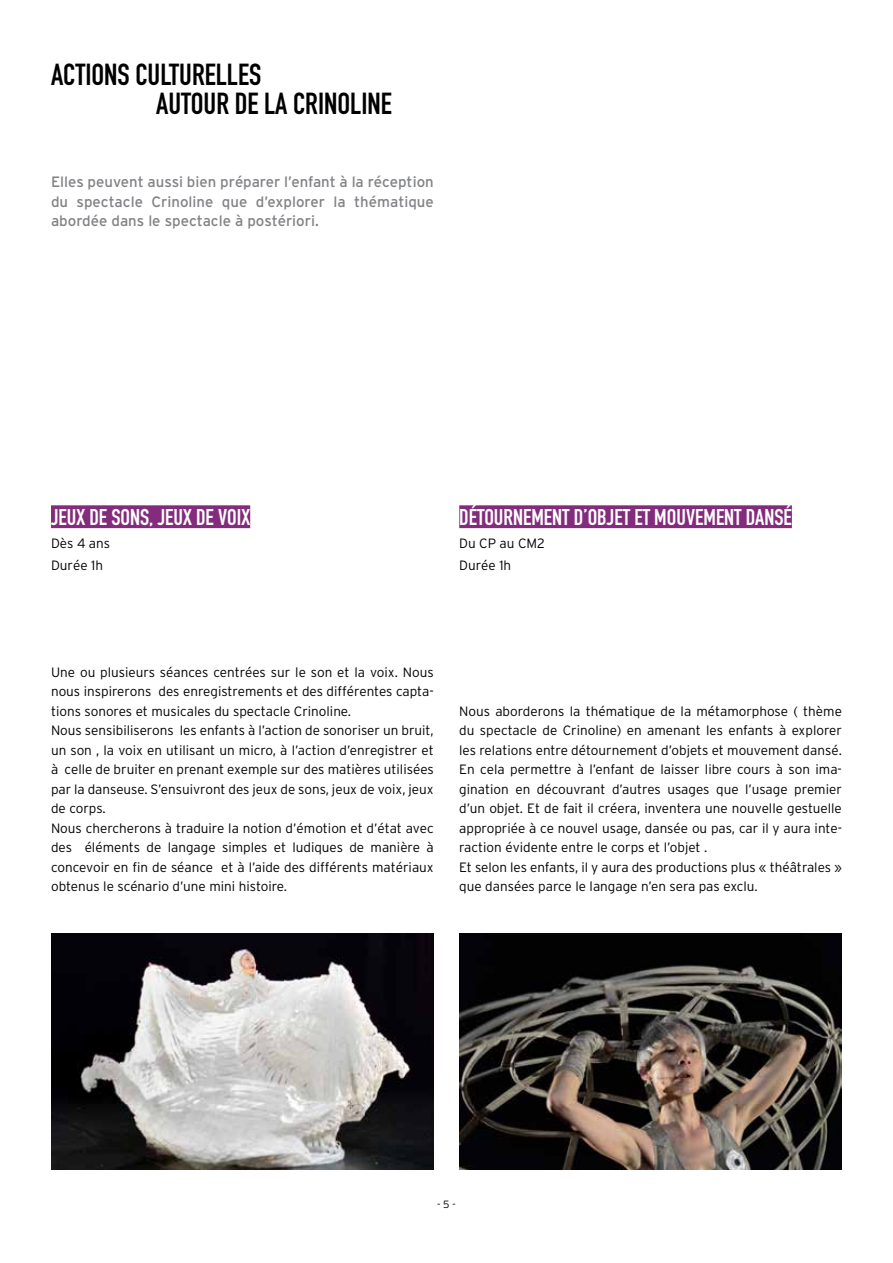
<style>
.page{position:relative;width:893px;height:1263px;background:#fff}
.page>*{position:absolute;margin:0;border:0;box-sizing:border-box;transform-origin:0 0}
.t1{font:30px/28.7px "DIN Engschrift Std";color:#000}
.t2{font:22.5px "DIN Engschrift Std";color:#fff}
.t3{font:15px/19.5px "Interstate";color:#808285;text-align:justify}
.t4{font:300 13.5px/19.5px "Interstate";color:#000}
.t5{font:300 10.5px "Interstate";color:#000}
</style>
<div class="page">
<div style="left:51px;top:505px;width:199px;height:23px;background:#832b7c"></div>
<img style="left:51px;top:933px;width:383px;height:236px">
<img style="left:459px;top:933px;width:383px;height:236px">
<div style="left:459px;top:505px;width:333px;height:23px;background:#832b7c"></div>
<h1 class="t1" style="left:51px;top:61px;width:46px">ACTIONS</h1>
<h1 class="t1" style="left:156px;top:61px;width:149px;text-indent:-21px">CULTURELLES<br>AUTOUR DE LA CRINOLINE</h1>
<p class="t3" style="left:51px;top:172px;width:384px">Elles peuvent aussi bien préparer l’enfant à la réception du spectacle Crinoline que d’explorer la thématique abordée dans le spectacle à postériori.</p>
<h2 class="t2" style="left:51px;top:504px;width:71px">JEUX DE SONS</h2>
<h2 class="t2" style="left:149px;top:504px;width:102px">, JEUX DE VOIX</h2>
<p class="t4" style="left:51px;top:532px;width:61px;line-height:22.2px">Dès 4 ans<br>Durée 1h</p>
<h2 class="t2" style="left:459px;top:504px;width:55px">DÉTOURNEMEN</h2>
<h2 class="t2" style="left:562px;top:504px;width:144px">T D’OBJET ET MOUVEMEN</h2>
<h2 class="t2" style="left:734px;top:504px;width:59px">T DANSÉ</h2>
<p class="t4" style="left:459px;top:532px;width:87px;line-height:22.2px">Du CP au CM2<br>Durée 1h</p>
<p class="t4" style="left:51px;top:662px;width:384px">Une ou plusieurs séances centrées sur le son et la voix. Nous nous inspirerons des enregistrements et des différentes capta&shy;tions sonores et musicales du spectacle Crinoline.<br>Nous sensibiliserons les enfants à l’action de sonoriser un bruit, un son , la voix en utilisant un micro, à l’action d’enregistrer et à celle de bruiter en prenant exemple sur des matières utilisées par la danseuse. S’ensuivront des jeux de sons, jeux de voix, jeux de corps.<br>Nous chercherons à traduire la notion d’émotion et d’état avec des éléments de langage simples et ludiques de manière à concevoir en fin de séance et à l’aide des différents matériaux obtenus le scénario d’une mini histoire.</p>
<p class="t4" style="left:459px;top:701px;width:384px">Nous aborderons la thématique de la métamorphose ( thème du spectacle de Crinoline) en amenant les enfants à explorer les relations entre détournement d’objets et mouvement dansé.<br>En cela permettre à l’enfant de laisser libre cours à son ima&shy;gination en découvrant d’autres usages que l’usage premier d’un objet. Et de fait il créera, inventera une nouvelle gestuelle appropriée à ce nouvel usage, dansée ou pas, car il y aura inte&shy;raction évidente entre le corps et l’objet .<br>Et selon les enfants, il y aura des productions plus « théâtrales » que dansées parce le langage n’en sera pas exclu.</p>
<p class="t5" style="left:437px;top:1197px;width:20px">- 5 -</p>
</div>
